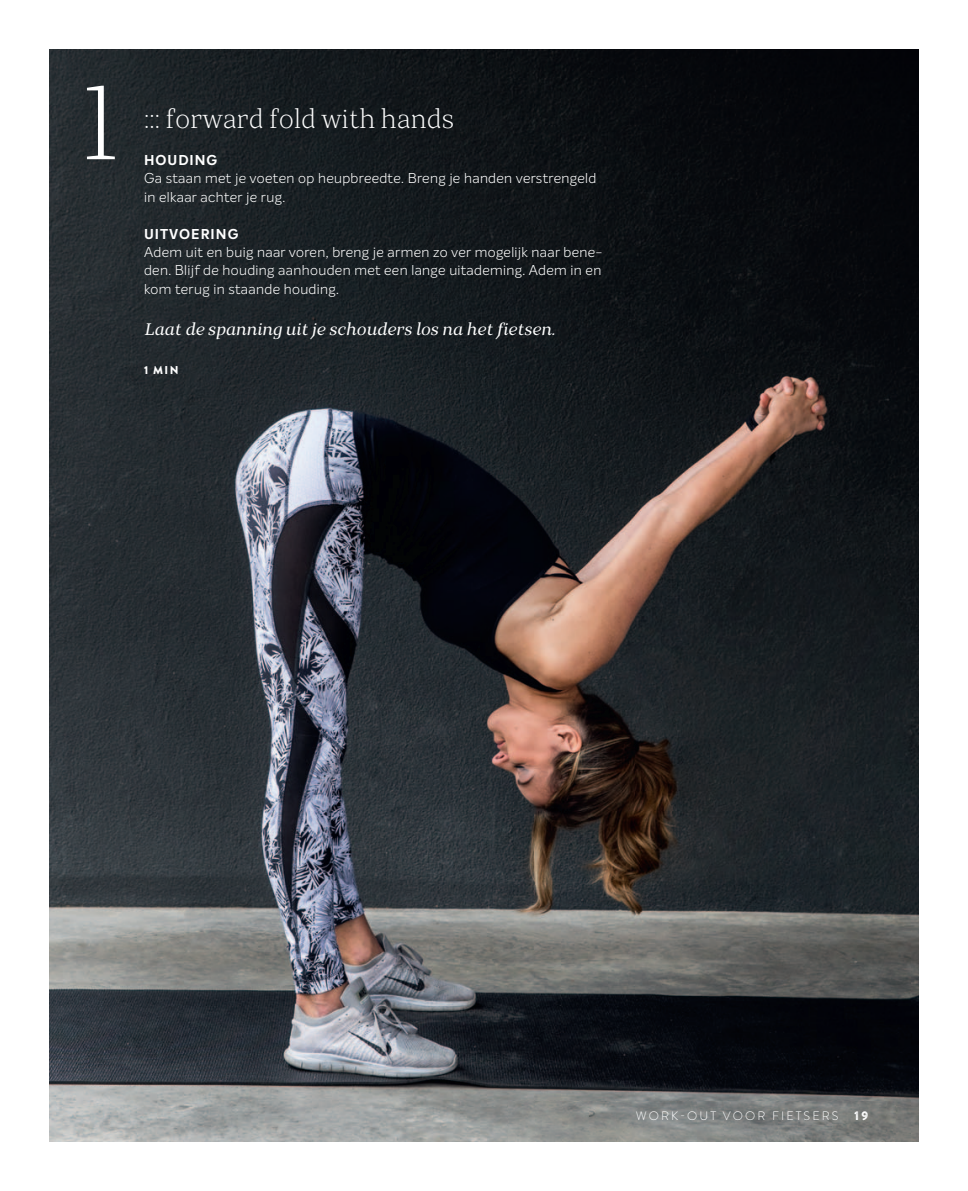
<style>
.page{position:relative;width:968px;height:1191px;background:#fff}
.page>*{position:absolute;margin:0;border:0;box-sizing:border-box;transform-origin:0 0}
.t1{font:300 105px "TT Bells";color:#fff}
.t2{font:300 26.25px "TT Bells";letter-spacing:.005em;color:#fff}
.t3{font:italic 16.62px "TT Bells";letter-spacing:.005em;color:#fff}
.t4{font:300 14px/18.4px "Intelo Alt";letter-spacing:.025em;color:#fff}
.t5{font:700 14px "Intelo Alt";letter-spacing:.075em;color:#fff}
.t6{font:300 12.25px "Brandon Grotesque";letter-spacing:.17em;color:#fff}
.t7{font:12.25px "Brandon Printed Two";color:#fff}
.t8{font:900 11.38px "Brandon Grotesque";color:#fff}
</style>
<div class="page">
<img style="left:50px;top:50px;width:868px;height:1091px">
<img style="left:509px;top:1101px;width:386px;height:41px">
<h1 class="t1" style="left:80px;top:79px;width:42px">1</h1>
<h2 class="t2" style="left:144px;top:108px;width:312px">::: forward fold with hands</h2>
<p class="t5" style="left:144px;top:155px;width:75px">HOUDING</p>
<p class="t4" style="left:144px;top:171px;width:453px">Ga staan met je voeten op heupbreedte. Breng je handen verstrengeld in elkaar achter je rug.</p>
<p class="t5" style="left:144px;top:229px;width:96px">UITVOERING</p>
<p class="t4" style="left:144px;top:244px;width:460px;text-align:justify">Adem uit en buig naar voren, breng je armen zo ver mogelijk naar bene&shy;den. Blijf de houding aanhouden met een lange uitademing. Adem in en kom terug in staande houding.</p>
<p class="t3" style="left:144px;top:322px;width:412px">Laat de spanning uit je schouders los na het fietsen.</p>
<p class="t8" style="left:144px;top:364px;width:36px">1 MIN</p>
<p class="t6" style="left:635px;top:1108px;width:204px">WORK-OUT VOOR FIETSERS</p>
<p class="t7" style="left:854px;top:1108px;width:16px">19</p>
</div>
